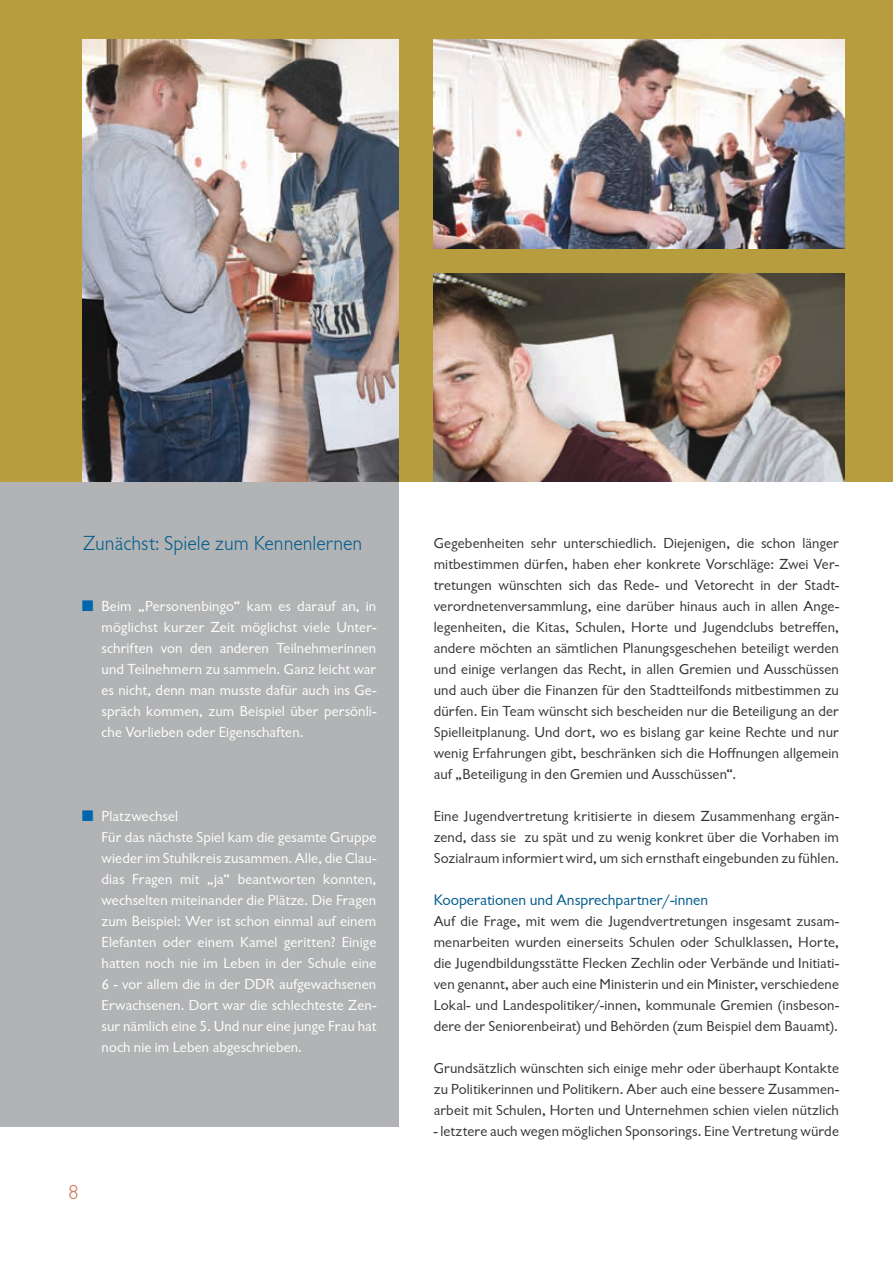
<style>
.page{position:relative;width:893px;height:1263px;background:#fff}
.page>*{position:absolute;margin:0;border:0;box-sizing:border-box;transform-origin:0 0}
.t1{font:300 21px "Chantilly";color:#005b8c}
.t2{font:300 21px "Chantilly";color:#d0775a}
.t3{font:15.75px "Chantilly";color:#005b8c}
.t4{font:15px/21px "Chantilly";letter-spacing:.01em;color:#343436;text-align:justify}
.t5{font:15px/21px "Chantilly";letter-spacing:.01em;color:#fff;text-align:justify}
.s1{font-size:15.75px;color:#0066ad}
</style>
<div class="page">
<div style="left:0;top:482px;width:398px;height:645px;background:#b1b3b4"></div>
<div style="left:0;top:0;width:893px;height:482px;background:#b79d3d"></div>
<img style="left:434px;top:40px;width:411px;height:208px">
<img style="left:434px;top:273px;width:411px;height:209px">
<img style="left:82px;top:40px;width:316px;height:442px">
<h1 class="t1" style="left:82px;top:531px;width:281px">Zunächst: Spiele zum Kennenlernen</h1>
<p class="t5" style="left:102px;top:595px;width:276px;text-indent:-19px"><span class="s1">■</span> Beim „Personenbingo“ kam es darauf an, in möglichst kurzer Zeit möglichst viele Unter&shy;schriften von den anderen Teilnehmerinnen und Teilnehmern zu sammeln. Ganz leicht war es nicht, denn man musste dafür auch ins Ge&shy;spräch kommen, zum Beispiel über persönli&shy;che Vorlieben oder Eigenschaften.</p>
<p class="t5" style="left:102px;top:805px;width:276px;text-align:left;text-indent:-19px"><span class="s1">■</span> Platzwechsel<br>Für das nächste Spiel kam die gesamte Gruppe wieder im Stuhlkreis zusammen. Alle, die Clau&shy;dias Fragen mit „ja“ beantworten konnten, wechselten miteinander die Plätze. Die Fragen zum Beispiel: Wer ist schon einmal auf einem Elefanten oder einem Kamel geritten? Einige hatten noch nie im Leben in der Schule eine 6 - vor allem die in der DDR aufgewachsenen Erwachsenen. Dort war die schlechteste Zen&shy;sur nämlich eine 5. Und nur eine junge Frau hat noch nie im Leben abgeschrieben.</p>
<h1 class="t2" style="left:68px;top:1181px;width:12px">8</h1>
<p class="t4" style="left:434px;top:532px;width:407px">Gegebenheiten sehr unterschiedlich. Diejenigen, die schon länger mitbestimmen dürfen, haben eher konkrete Vorschläge: Zwei Ver&shy;tretungen wünschten sich das Rede- und Vetorecht in der Stadt&shy;verordnetenversammlung, eine darüber hinaus auch in allen Ange&shy;legenheiten, die Kitas, Schulen, Horte und Jugendclubs betreffen, andere möchten an sämtlichen Planungsgeschehen beteiligt werden und einige verlangen das Recht, in allen Gremien und Ausschüssen und auch über die Finanzen für den Stadtteilfonds mitbestimmen zu dürfen. Ein Team wünscht sich bescheiden nur die Beteiligung an der Spielleitplanung. Und dort, wo es bislang gar keine Rechte und nur wenig Erfahrungen gibt, beschränken sich die Hoffnungen allgemein auf „Beteiligung in den Gremien und Ausschüssen“.</p>
<p class="t4" style="left:434px;top:805px;width:407px">Eine Jugendvertretung kritisierte in diesem Zusammenhang ergän&shy;zend, dass sie zu spät und zu wenig konkret über die Vorhaben im Sozialraum informiert wird, um sich ernsthaft eingebunden zu fühlen.</p>
<p class="t3" style="left:434px;top:891px;width:276px">Kooperationen und Ansprechpartner/-innen</p>
<p class="t4" style="left:434px;top:910px;width:407px">Auf die Frage, mit wem die Jugendvertretungen insgesamt zusam&shy;menarbeiten wurden einerseits Schulen oder Schulklassen, Horte, die Jugendbildungsstätte Flecken Zechlin oder Verbände und Initiati&shy;ven genannt, aber auch eine Ministerin und ein Minister, verschiedene Lokal- und Landespolitiker/-innen, kommunale Gremien (insbeson&shy;dere der Seniorenbeirat) und Behörden (zum Beispiel dem Bauamt).</p>
<p class="t4" style="left:434px;top:1057px;width:407px">Grundsätzlich wünschten sich einige mehr oder überhaupt Kontakte zu Politikerinnen und Politikern. Aber auch eine bessere Zusammen&shy;arbeit mit Schulen, Horten und Unternehmen schien vielen nützlich</p>
<p class="t4" style="left:434px;top:1120px;width:407px">- letztere auch wegen möglichen Sponsorings. Eine Vertretung würde</p>
</div>
